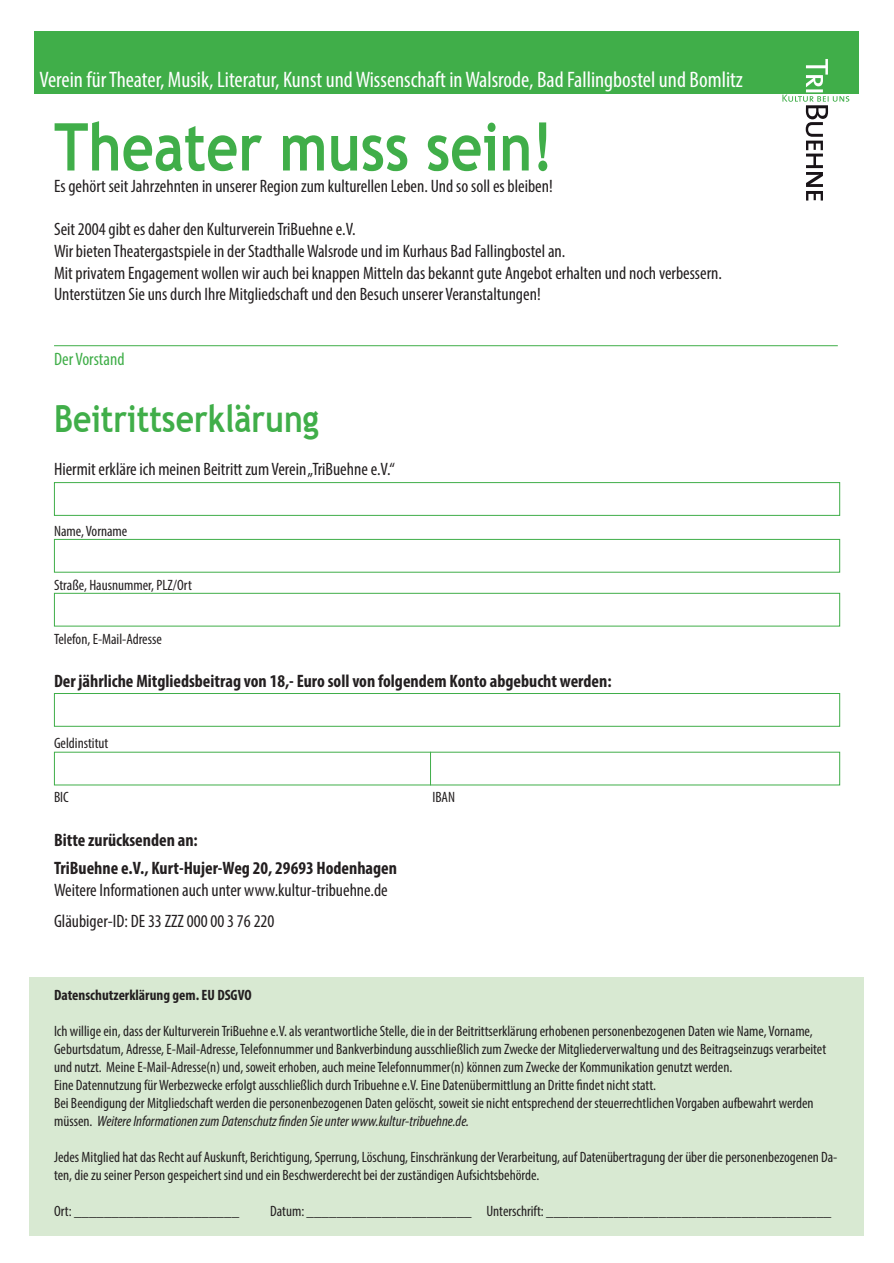
<style>
.page{position:relative;width:894px;height:1263px;background:#fff}
.page>*{position:absolute;margin:0;border:0;box-sizing:border-box;transform-origin:0 0}
.t1{font:700 66px "Trebuchet MS";color:#40ae49;scale:.85 1}
.t2{font:700 37.5px "Trebuchet MS";color:#40ae49;scale:.85 1}
.t3{font:condensed 22.5px "Myriad Pro";color:#fff}
.t4{font:condensed 18px/21.6px "Myriad Pro";color:#231f20}
.t5{font:700 condensed 18px/28.8px "Myriad Pro";color:#231f20}
.t6{font:condensed 18px "Myriad Pro";color:#40ae49}
.t7{font:condensed 15px/18px "Myriad Pro";color:#231f20}
.t8{font:700 condensed 15px "Myriad Pro";color:#231f20}
.s1{font-style:italic}
</style>
<div class="page">
<div style="left:35px;top:31px;width:823px;height:63px;background:#40ae49"></div>
<hr style="left:54px;top:345px;width:783px;height:1px;background:#40ae49">
<div style="left:54px;top:482px;width:785px;height:34px;border:1px solid #40ae49"></div>
<div style="left:54px;top:539px;width:785px;height:34px;border:1px solid #40ae49"></div>
<div style="left:54px;top:593px;width:785px;height:33px;border:1px solid #40ae49"></div>
<div style="left:54px;top:693px;width:785px;height:34px;border:1px solid #40ae49"></div>
<div style="left:54px;top:752px;width:785px;height:33px;border:1px solid #40ae49"></div>
<hr style="left:430px;top:752px;width:1px;height:33px;background:#40ae49">
<div style="left:30px;top:977px;width:833px;height:258px;background:#d8e9d2"></div>
<svg style="left:806px;top:59px;width:21px;height:28px"></svg>
<hr style="left:805px;top:89px;width:17px;height:3px;background:#fff">
<svg style="left:782px;top:95px;width:67px;height:106px"></svg>
<h3 class="t3" style="left:39px;top:70px;width:704px">Verein für Theater, Musik, Literatur, Kunst undWissenschaft inWalsrode, Bad Fallingbostel und Bomlitz</h3>
<h1 class="t1" style="left:54px;top:122px;width:588px">Theater muss sein!</h1>
<p class="t4" style="left:54px;top:177px;width:500px">Es gehört seit Jahrzehnten in unserer Region zum kulturellen Leben. Und so soll es bleiben!</p>
<p class="t4" style="left:54px;top:220px;width:669px">Seit 2004 gibt es daher den Kulturverein TriBuehne e.V.<br>Wir bieten Theatergastspiele in der StadthalleWalsrode und im Kurhaus Bad Fallingbostel an.<br>Mit privatem Engagement wollen wir auch bei knappen Mitteln das bekannt gute Angebot erhalten und noch verbessern.<br>Unterstützen Sie uns durch Ihre Mitgliedschaft und den Besuch unserer Veranstaltungen!</p>
<p class="t6" style="left:54px;top:351px;width:72px">Der Vorstand</p>
<h2 class="t2" style="left:54px;top:404px;width:313px">Beitrittserklärung</h2>
<p class="t4" style="left:54px;top:459px;width:342px">Hiermit erkläre ich meinen Beitritt zum Verein„TriBuehne e.V.“</p>
<p class="t7" style="left:54px;top:523px;width:75px">Name, Vorname</p>
<p class="t7" style="left:54px;top:577px;width:139px">Straße, Hausnummer, PLZ/Ort</p>
<p class="t7" style="left:54px;top:631px;width:109px">Telefon, E-Mail-Adresse</p>
<p class="t5" style="left:54px;top:668px;width:558px">Der jährliche Mitgliedsbeitrag von 18,- Euro soll von folgendem Konto abgebucht werden:</p>
<p class="t7" style="left:54px;top:736px;width:56px">Geldinstitut</p>
<p class="t7" style="left:54px;top:790px;width:16px">BIC</p>
<p class="t7" style="left:432px;top:790px;width:24px">IBAN</p>
<p class="t5" style="left:54px;top:827px;width:344px">Bitte zurücksenden an:<br>TriBuehne e.V., Kurt-Hujer-Weg 20, 29693 Hodenhagen</p>
<p class="t4" style="left:54px;top:876px;width:335px;line-height:30.6px">Weitere Informationen auch unter www.kultur-tribuehne.de<br>Gläubiger-ID: DE 33 ZZZ 000 00 3 76 220</p>
<p class="t8" style="left:54px;top:989px;width:199px">Datenschutzerklärung gem. EU DSGVO</p>
<p class="t7" style="left:54px;top:1023px;width:773px">Ich willige ein, dass der Kulturverein TriBuehne e.V. als verantwortliche Stelle, die in der Beitrittserklärung erhobenen personenbezogenen Daten wie Name, Vorname, Geburtsdatum, Adresse, E-Mail-Adresse, Telefonnummer und Bankverbindung ausschließlich zum Zwecke der Mitgliederverwaltung und des Beitragseinzugs verarbeitet und nutzt. Meine E-Mail-Adresse(n) und, soweit erhoben, auch meine Telefonnummer(n) können zum Zwecke der Kommunikation genutzt werden.<br>Eine Datennutzung fürWerbezwecke erfolgt ausschließlich durch Tribuehne e.V. Eine Datenübermittlung an Dritte findet nicht statt.<br>Bei Beendigung der Mitgliedschaft werden die personenbezogenen Daten gelöscht, soweit sie nicht entsprechend der steuerrechtlichen Vorgaben aufbewahrt werden müssen. <span class="s1">Weitere Informationenzum Datenschutz finden Sie unter www.kultur-tribuehne.de.</span></p>
<p class="t7" style="left:54px;top:1149px;width:784px">Jedes Mitglied hat das Recht auf Auskunft, Berichtigung, Sperrung, Löschung, Einschränkung der Verarbeitung, auf Datenübertragung der über die personenbezogenen Da‐ ten, die zu seiner Person gespeichert sind und ein Beschwerderecht bei der zuständigen Aufsichtsbehörde.</p>
<p class="t7" style="left:54px;top:1203px;width:186px">Ort: ______________________</p>
<p class="t7" style="left:270px;top:1203px;width:562px">Datum: ______________________ Unterschrift: ______________________________________</p>
</div>
